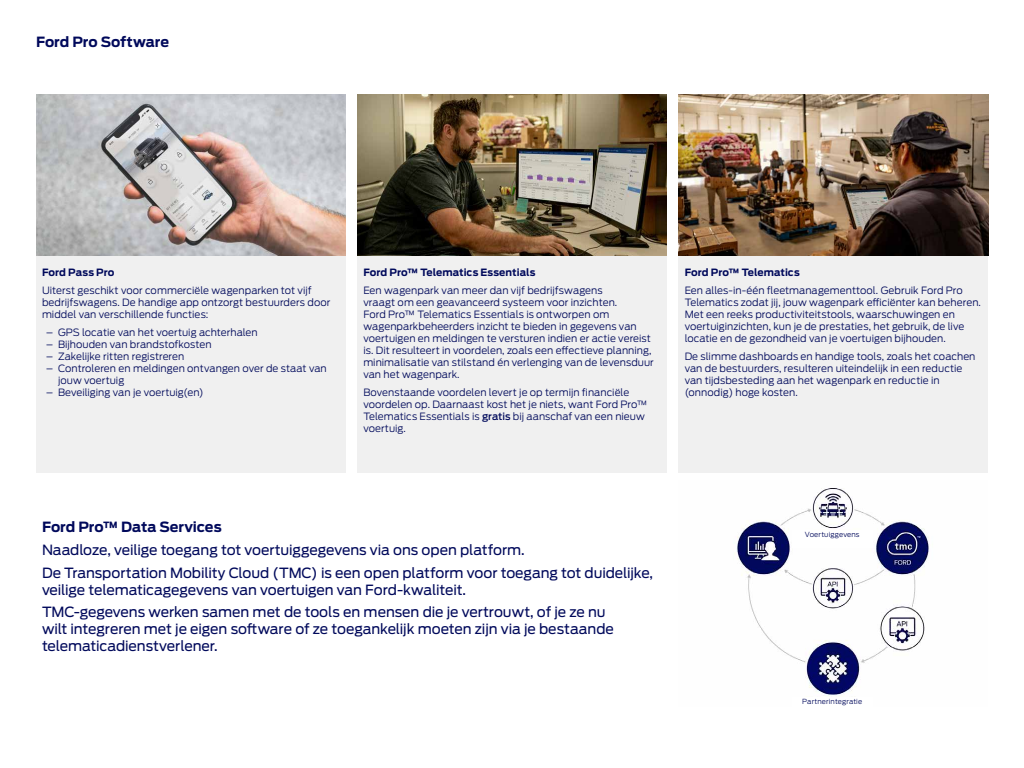
<style>
.page{position:relative;width:1024px;height:768px;background:#fff}
.page>*{position:absolute;margin:0;border:0;box-sizing:border-box;transform-origin:0 0}
.t1{font:14px/22.8px "Ford Antenna";letter-spacing:-.005em;color:#00095b}
.t2{font:700 14px "Ford Antenna";color:#00095b}
.t3{font:300 10px/12px "Ford Antenna";letter-spacing:.005em;color:#00095b}
.t4{font:700 10px "Ford Antenna";letter-spacing:.005em;color:#00095b}
.t5{font:300 7px "Ford Antenna";letter-spacing:.015em;color:#00095b}
.s1{font-weight:500}
</style>
<div class="page">
<img style="left:736px;top:488px;width:193px;height:208px">
<div style="left:36px;top:256px;width:309px;height:217px;background:#f0f0f0"></div>
<div style="left:357px;top:256px;width:310px;height:217px;background:#f0f0f0"></div>
<div style="left:679px;top:256px;width:309px;height:217px;background:#f0f0f0"></div>
<img style="left:357px;top:94px;width:310px;height:162px">
<img style="left:36px;top:94px;width:309px;height:162px">
<img style="left:679px;top:94px;width:309px;height:162px">
<div style="left:792px;top:530px;width:80px;height:18px;background:#fff"></div>
<h1 class="t2" style="left:36px;top:29px;width:135px">Ford Pro Software</h1>
<p class="t4" style="left:42px;top:263px;width:74px">Ford Pass Pro</p>
<p class="t3" style="left:42px;top:283px;width:290px">Uiterst geschikt voor commerciële wagenparken tot vijf bedrijfswagens. De handige app ontzorgt bestuurders door middel van verschillende functies:</p>
<p class="t3" style="left:46px;top:325px;width:213px">– GPS locatie van het voertuig achterhalen</p>
<p class="t3" style="left:46px;top:337px;width:167px">– Bijhouden van brandstofkosten</p>
<p class="t3" style="left:46px;top:349px;width:140px">– Zakelijke ritten registreren</p>
<p class="t3" style="left:58px;top:361px;width:270px;text-indent:-12px">– Controleren en meldingen ontvangen over de staat van jouw voertuig</p>
<p class="t3" style="left:46px;top:385px;width:159px">– Beveiliging van je voertuig(en)</p>
<p class="t4" style="left:363px;top:263px;width:174px">Ford Pro™ Telematics Essentials</p>
<p class="t3" style="left:363px;top:283px;width:292px">Een wagenpark van meer dan vijf bedrijfswagens<br>vraagt om een geavanceerd systeem voor inzichten.<br>Ford Pro™ Telematics Essentials is ontworpen om wagenparkbeheerders inzicht te bieden in gegevens van voertuigen en meldingen te versturen indien er actie vereist is. Dit resulteert in voordelen, zoals een effectieve planning, minimalisatie van stilstand én verlenging van de levensduur van het wagenpark.</p>
<p class="t3" style="left:363px;top:385px;width:286px">Bovenstaande voordelen levert je op termijn financiële voordelen op. Daarnaast kost het je niets, want Ford Pro™ Telematics Essentials is <span class="s1">gratis</span> bij aanschaf van een nieuw voertuig.</p>
<p class="t4" style="left:685px;top:263px;width:117px">Ford Pro™ Telematics</p>
<p class="t3" style="left:685px;top:283px;width:298px">Een alles-in-één fleetmanagementtool. Gebruik Ford Pro Telematics zodat jij, jouw wagenpark efficiënter kan beheren.<br>Met een reeks productiviteitstools, waarschuwingen en voertuiginzichten, kun je de prestaties, het gebruik, de live locatie en de gezondheid van je voertuigen bijhouden.</p>
<p class="t3" style="left:685px;top:349px;width:292px">De slimme dashboards en handige tools, zoals het coachen van de bestuurders, resulteren uiteindelijk in een reductie van tijdsbesteding aan het wagenpark en reductie in (onnodig) hoge kosten.</p>
<h1 class="t2" style="left:42px;top:514px;width:181px">Ford Pro™ Data Services</h1>
<h1 class="t1" style="left:42px;top:537px;width:613px">Naadloze, veilige toegang tot voertuiggegevens via ons open platform.<br>De Transportation Mobility Cloud (TMC) is een open platform voor toegang tot duidelijke,</h1>
<h1 class="t1" style="left:42px;top:577px;width:565px">veilige telematicagegevens van voertuigen van Ford-kwaliteit.<br>TMC-gegevens werken samen met de tools en mensen die je vertrouwt, of je ze nu</h1>
<h1 class="t1" style="left:42px;top:619px;width:573px;line-height:16.8px">wilt integreren met je eigen software of ze toegankelijk moeten zijn via je bestaande telematicadienstverlener.</h1>
<p class="t5" style="left:805px;top:528px;width:56px">Voertuiggevens</p>
<p class="t5" style="left:802px;top:695px;width:61px">Partnerintegratie</p>
</div>
